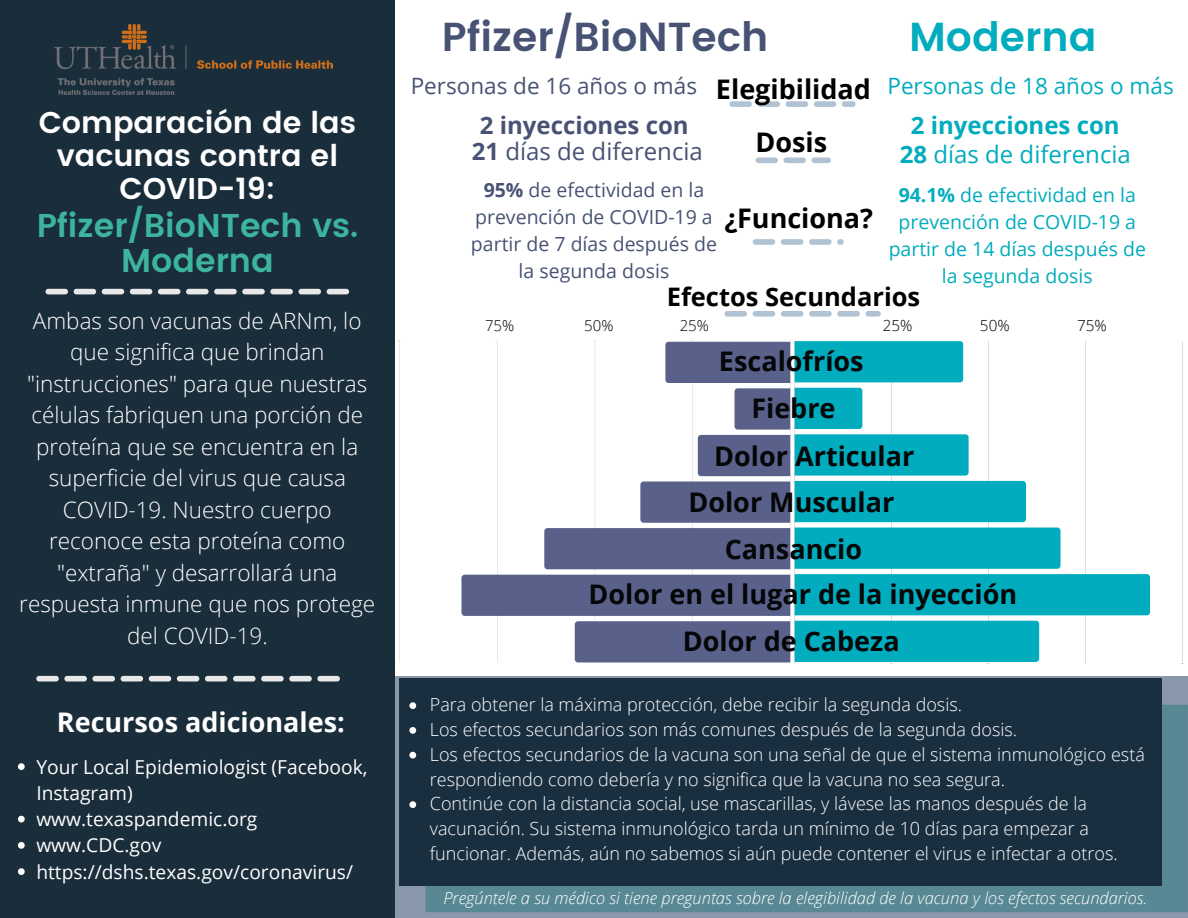
<style>
.page{position:relative;width:1188px;height:918px;background:#fff}
.page>*{position:absolute;margin:0;border:0;box-sizing:border-box;transform-origin:0 0}
.t1{font:600 40.5px "Poppins";color:#485274}
.t2{font:600 40.5px "Poppins";color:#00acbd}
.t3{font:600 33px/34.8px "Poppins";color:#3cb49e;text-align:center}
.t4{font:600 30px/32.7px "Poppins";color:#fff;text-align:center}
.t5{font:700 27px "Open Sans";color:#050607}
.t6{font:700 27px "Open Sans";color:#000}
.t7{font:700 27px "Open Sans";color:#fff}
.t8{font:700 25.5px "Open Sans";color:#000}
.t9{font:24px "Open Sans";color:#00acbd}
.t10{font:24px "Open Sans";color:#485274}
.t11{font:700 24px "Open Sans";color:#00acbd}
.t12{font:700 24px "Open Sans";color:#485274}
.t13{font:300 22.5px/31.5px "Open Sans";color:#fff;text-align:center}
.t14{font:22.5px "Open Sans";color:#485274}
.t15{font:22.5px "Open Sans";color:#00acbd}
.t16{font:19.5px/27px "Open Sans";color:#00acbd;text-align:center}
.t17{font:19.5px/27px "Open Sans";color:#485274;text-align:center}
.t18{font:19.2px/26.2px "Open Sans";color:#fff}
.t19{font:300 18px/24.8px "Open Sans";color:#fff}
.t20{font:italic 300 16.5px "Open Sans";color:#fff}
.t21{font:300 15.3px "Open Sans";color:#000}
.t22{font:300 15px "Open Sans";color:#000}
.s1{font-weight:700}
</style>
<div class="page">
<div style="left:0;top:0;width:394px;height:918px;background:#1a2d3b"></div>
<svg style="left:46px;top:289px;width:303px;height:5px"></svg>
<svg style="left:36px;top:676px;width:304px;height:6px"></svg>
<div style="left:395px;top:676px;width:793px;height:242px;background:#8a98ab"></div>
<div style="left:425px;top:705px;width:763px;height:207px;background:#588894"></div>
<div style="left:399px;top:679px;width:763px;height:207px;background:#192f40"></div>
<hr style="left:399px;top:342px;width:1px;height:320px;background:#485274">
<hr style="left:1182px;top:341px;width:1px;height:321px;background:#000">
<svg style="left:461px;top:341px;width:689px;height:321px"></svg>
<svg style="left:409px;top:702px;width:7px;height:7px"></svg>
<svg style="left:409px;top:727px;width:7px;height:7px"></svg>
<svg style="left:409px;top:752px;width:7px;height:7px"></svg>
<svg style="left:409px;top:801px;width:7px;height:7px"></svg>
<svg style="left:724px;top:311px;width:157px;height:6px"></svg>
<svg style="left:753px;top:239px;width:91px;height:6px"></svg>
<svg style="left:756px;top:157px;width:75px;height:6px"></svg>
<svg style="left:729px;top:101px;width:126px;height:6px"></svg>
<img style="left:54px;top:25px;width:278px;height:69px">
<svg style="left:18px;top:763px;width:7px;height:7px"></svg>
<svg style="left:18px;top:816px;width:7px;height:6px"></svg>
<svg style="left:18px;top:842px;width:7px;height:7px"></svg>
<svg style="left:18px;top:868px;width:7px;height:7px"></svg>
<p class="t4" style="left:39px;top:107px;width:319px">Comparación de las vacunas contra el<br>COVID-19:</p>
<p class="t3" style="left:37px;top:208px;width:323px">Pfizer/BioNTech vs.<br>Moderna</p>
<p class="t13" style="left:19px;top:305px;width:357px">Ambas son vacunas de ARNm, lo que significa que brindan "instrucciones" para que nuestras células fabriquen una porción de proteína que se encuentra en la superficie del virus que causa<br>COVID-19. Nuestro cuerpo reconoce esta proteína como "extraña" y desarrollará una respuesta inmune que nos protege del COVID-19.</p>
<p class="t7" style="left:57px;top:704px;width:289px">Recursos adicionales:</p>
<p class="t18" style="left:36px;top:753px;width:333px">Your Local Epidemiologist (Facebook,<br>Instagram)</p>
<p class="t18" style="left:36px;top:806px;width:223px">www.texaspandemic.org</p>
<p class="t18" style="left:36px;top:832px;width:127px">www.CDC.gov</p>
<p class="t18" style="left:36px;top:858px;width:318px">https://dshs.texas.gov/coronavirus/</p>
<p class="t1" style="left:442px;top:13px;width:328px">Pfizer/BioNTech</p>
<p class="t2" style="left:909px;top:13px;width:189px">Moderna</p>
<p class="t14" style="left:411px;top:70px;width:288px">Personas de 16 años o más</p>
<p class="t15" style="left:887px;top:70px;width:288px">Personas de 18 años o más</p>
<p class="t6" style="left:716px;top:70px;width:156px">Elegibilidad</p>
<p class="t12" style="left:480px;top:109px;width:210px">2 inyecciones con</p>
<p class="t10" style="left:472px;top:135px;width:232px"><span class="s1">21</span> días de diferencia</p>
<p class="t6" style="left:755px;top:123px;width:73px">Dosis</p>
<p class="t11" style="left:911px;top:109px;width:210px">2 inyecciones con</p>
<p class="t9" style="left:900px;top:137px;width:232px"><span class="s1">28</span> días de diferencia</p>
<p class="t17" style="left:471px;top:176px;width:248px"><span class="s1">95%</span> de efectividad en la prevención de COVID-19 a partir de 7 días después de la segunda dosis</p>
<p class="t16" style="left:889px;top:181px;width:259px"><span class="s1">94.1%</span> de efectividad en la prevención de COVID-19 a partir de 14 días después de la segunda dosis</p>
<p class="t6" style="left:724px;top:200px;width:150px">¿Funciona?</p>
<p class="t8" style="left:667px;top:279px;width:255px">Efectos Secundarios</p>
<p class="t22" style="left:485px;top:315px;width:31px">75%</p>
<p class="t22" style="left:584px;top:315px;width:31px">50%</p>
<p class="t22" style="left:680px;top:315px;width:31px">25%</p>
<p class="t21" style="left:883px;top:315px;width:31px">25%</p>
<p class="t21" style="left:980px;top:315px;width:31px">50%</p>
<p class="t21" style="left:1077px;top:315px;width:31px">75%</p>
<p class="t5" style="left:719px;top:342px;width:146px">Escalofríos</p>
<p class="t5" style="left:751px;top:389px;width:86px">Fiebre</p>
<p class="t5" style="left:714px;top:437px;width:202px">Dolor Articular</p>
<p class="t5" style="left:688px;top:483px;width:207px">Dolor Muscular</p>
<p class="t5" style="left:725px;top:530px;width:139px">Cansancio</p>
<p class="t5" style="left:589px;top:575px;width:430px">Dolor en el lugar de la inyección</p>
<p class="t5" style="left:683px;top:622px;width:218px">Dolor de Cabeza</p>
<p class="t19" style="left:430px;top:692px;width:534px">Para obtener la máxima protección, debe recibir la segunda dosis.</p>
<p class="t19" style="left:430px;top:717px;width:589px">Los efectos secundarios son más comunes después de la segunda dosis.</p>
<p class="t19" style="left:430px;top:741px;width:716px">Los efectos secundarios de la vacuna son una señal de que el sistema inmunológico está respondiendo como debería y no significa que la vacuna no sea segura.</p>
<p class="t19" style="left:430px;top:791px;width:689px">Continúe con la distancia social, use mascarillas, y lávese las manos después de la vacunación. Su sistema inmunológico tarda un mínimo de 10 días para empezar a funcionar. Además, aún no sabemos si aún puede contener el virus e infectar a otros.</p>
<p class="t20" style="left:443px;top:886px;width:705px">Pregúntele a su médico si tiene preguntas sobre la elegibilidad de la vacuna y los efectos secundarios.</p>
</div>
